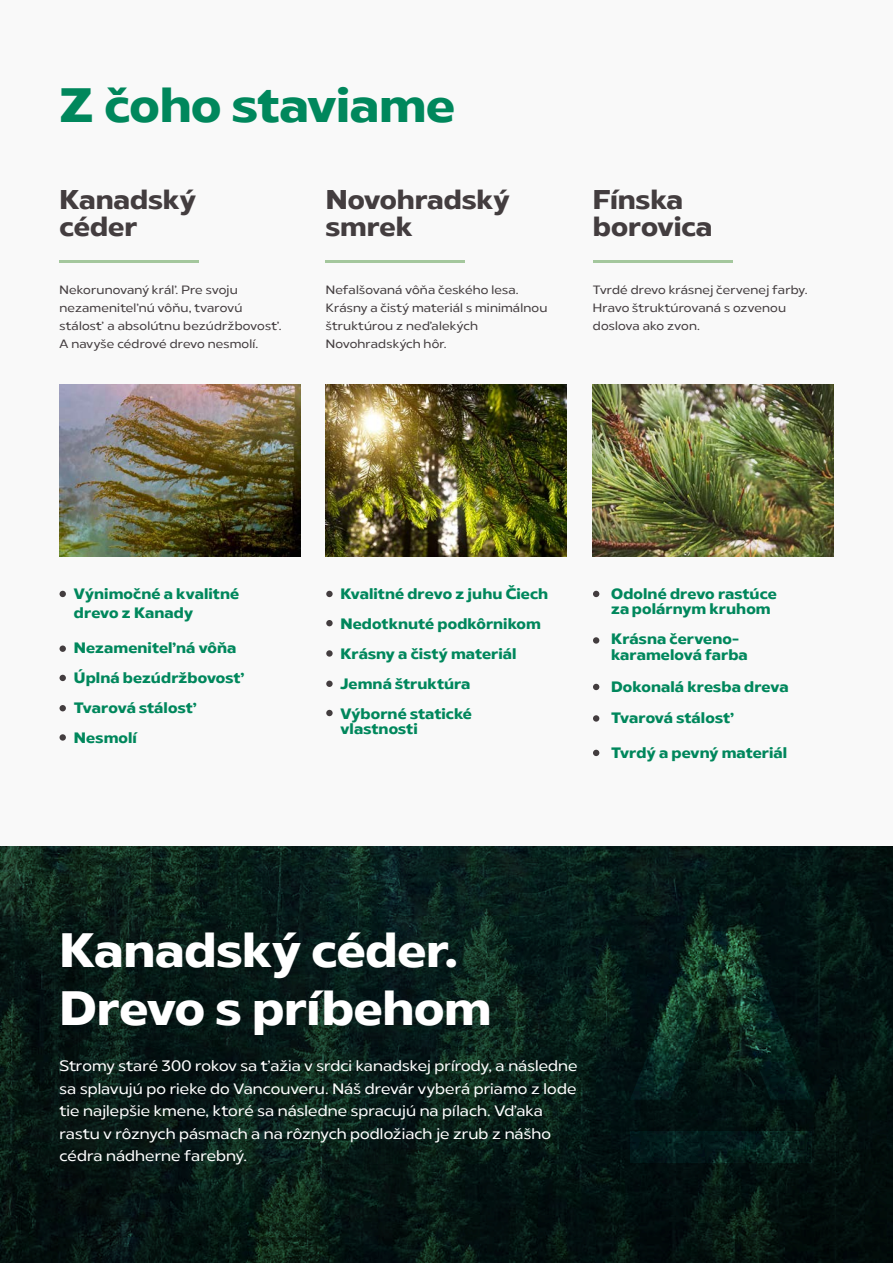
<style>
.page{position:relative;width:893px;height:1263px;background:#fff}
.page>*{position:absolute;margin:0;border:0;box-sizing:border-box;transform-origin:0 0}
.t1{font:700 48px "Radiate Sans";letter-spacing:-.005em;color:#fff}
.t2{font:700 48px "Radiate Sans";letter-spacing:-.005em;color:#00875c}
.t3{font:700 27px "Radiate Sans";color:#433d3f}
.t4{font:700 15px/15px "Radiate Sans";letter-spacing:.01em;color:#00875c}
.t5{font:15px/22.5px "Radiate Sans";letter-spacing:.005em;color:#fff}
.t6{font:12px/18px "Radiate Sans";letter-spacing:.015em;color:#433d3f}
</style>
<div class="page">
<img style="left:60px;top:384px;width:240px;height:172px">
<img style="left:593px;top:384px;width:240px;height:172px">
<hr style="left:60px;top:260px;width:139px;height:2px;background:#a4c79d">
<hr style="left:593px;top:260px;width:139px;height:2px;background:#a4c79d">
<svg style="left:60px;top:591px;width:6px;height:6px"></svg>
<div style="left:60px;top:645px;width:6px;height:7px;background:#433d3f;border-radius:50%"></div>
<svg style="left:60px;top:675px;width:6px;height:6px"></svg>
<svg style="left:60px;top:705px;width:6px;height:6px"></svg>
<div style="left:60px;top:734px;width:6px;height:7px;background:#433d3f;border-radius:50%"></div>
<img style="left:326px;top:384px;width:240px;height:172px">
<hr style="left:326px;top:260px;width:139px;height:2px;background:#a4c79d">
<div style="left:326px;top:591px;width:7px;height:6px;background:#433d3f;border-radius:50%"></div>
<div style="left:326px;top:620px;width:7px;height:6px;background:#433d3f;border-radius:50%"></div>
<svg style="left:326px;top:650px;width:7px;height:7px"></svg>
<div style="left:326px;top:681px;width:7px;height:6px;background:#433d3f;border-radius:50%"></div>
<div style="left:326px;top:710px;width:7px;height:6px;background:#433d3f;border-radius:50%"></div>
<svg style="left:593px;top:591px;width:6px;height:6px"></svg>
<div style="left:593px;top:637px;width:6px;height:7px;background:#433d3f;border-radius:50%"></div>
<svg style="left:593px;top:684px;width:6px;height:6px"></svg>
<div style="left:593px;top:715px;width:6px;height:7px;background:#433d3f;border-radius:50%"></div>
<svg style="left:593px;top:750px;width:6px;height:6px"></svg>
<svg style="left:0;top:846px;width:893px;height:417px;background:#071a16"></svg>
<svg style="left:630px;top:931px;width:181px;height:168px;background:#09231c"></svg>
<svg style="left:630px;top:1131px;width:181px;height:31px;background:#041d1c"></svg>
<p class="t2" style="left:60px;top:68px;width:397px">Z čoho staviame</p>
<p class="t3" style="left:60px;top:179px;width:138px">Kanadský</p>
<p class="t3" style="left:60px;top:206px;width:79px">céder</p>
<p class="t6" style="left:60px;top:281px;width:223px">Nekorunovaný kráľ. Pre svoju nezameniteľnú vôňu, tvarovú stálosť a absolútnu bezúdržbovosť.<br>A navyše cédrové drevo nesmolí.</p>
<p class="t3" style="left:326px;top:179px;width:185px">Novohradský</p>
<p class="t3" style="left:326px;top:206px;width:88px">smrek</p>
<p class="t6" style="left:326px;top:281px;width:223px">Nefalšovaná vôňa českého lesa.<br>Krásny a čistý materiál s minimálnou štruktúrou z neďalekých<br>Novohradských hôr.</p>
<p class="t3" style="left:593px;top:179px;width:92px">Fínska</p>
<p class="t3" style="left:593px;top:206px;width:121px">borovica</p>
<p class="t6" style="left:593px;top:281px;width:216px">Tvrdé drevo krásnej červenej farby.<br>Hravo štruktúrovaná s ozvenou doslova ako zvon.</p>
<p class="t4" style="left:74px;top:584px;width:167px;line-height:19.5px">Výnimočné a kvalitné drevo z Kanady</p>
<p class="t4" style="left:74px;top:640px;width:164px">Nezameniteľná vôňa</p>
<p class="t4" style="left:74px;top:670px;width:172px">Úplná bezúdržbovosť</p>
<p class="t4" style="left:74px;top:700px;width:125px">Tvarová stálosť</p>
<p class="t4" style="left:74px;top:730px;width:64px">Nesmolí</p>
<p class="t4" style="left:340px;top:586px;width:209px">Kvalitné drevo z juhu Čiech</p>
<p class="t4" style="left:340px;top:616px;width:202px">Nedotknuté podkôrnikom</p>
<p class="t4" style="left:340px;top:646px;width:178px">Krásny a čistý materiál</p>
<p class="t4" style="left:340px;top:676px;width:132px">Jemná štruktúra</p>
<p class="t4" style="left:340px;top:706px;width:133px">Výborné statické vlastnosti</p>
<p class="t4" style="left:611px;top:586px;width:167px">Odolné drevo rastúce za polárnym kruhom</p>
<p class="t4" style="left:611px;top:631px;width:138px;line-height:16.5px">Krásna červeno&shy;karamelová farba</p>
<p class="t4" style="left:611px;top:679px;width:179px">Dokonalá kresba dreva</p>
<p class="t4" style="left:611px;top:711px;width:125px">Tvarová stálosť</p>
<p class="t4" style="left:611px;top:745px;width:178px">Tvrdý a pevný materiál</p>
<p class="t1" style="left:60px;top:914px;width:400px">Kanadský céder.</p>
<p class="t1" style="left:60px;top:971px;width:433px">Drevo s príbehom</p>
<p class="t5" style="left:60px;top:1055px;width:519px">Stromy staré 300 rokov sa ťažia v srdci kanadskej prírody, a následne sa splavujú po rieke do Vancouveru. Náš drevár vyberá priamo z lode tie najlepšie kmene, ktoré sa následne spracujú na pílach. Vďaka rastu v rôznych pásmach a na rôznych podložiach je zrub z nášho cédra nádherne farebný.</p>
</div>
